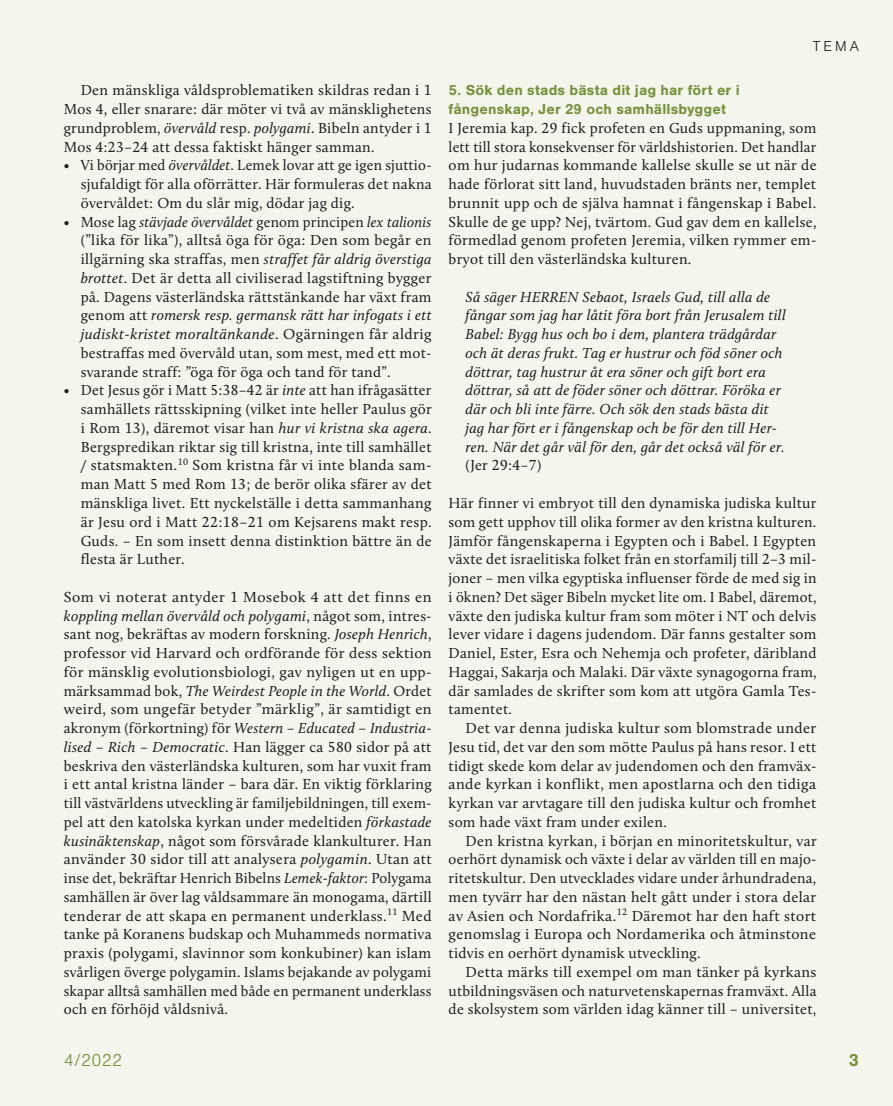
<style>
.page{position:relative;width:893px;height:1106px;background:#f4f5ed}
.page>*{position:absolute;margin:0;border:0;box-sizing:border-box;transform-origin:0 0}
.t1{font:300 18px "Nimbus San";color:#76933b}
.t2{font:700 18px "Nimbus San";color:#76933b}
.t3{font:15px/18.8px "Calluna";letter-spacing:.02em;color:#1b1c20;text-align:justify}
.t4{font:italic 15px/18.8px "Calluna";letter-spacing:.02em;color:#1b1c20}
.t5{font:700 15px/18.8px "Nimbus San";letter-spacing:.01em;color:#76933b}
.t6{font:300 15px "Nimbus San";color:#1b1c20}
.s1{font-style:italic}
</style>
<div class="page">
<p class="t3" style="left:64px;top:81px;width:369px;text-indent:17px">Den mänskliga våldsproblematiken skildras redan i 1<br>Mos 4, eller snarare: där möter vi två av mänsklighetens grundproblem, <span class="s1">övervåld</span> resp. <span class="s1">polygami</span>. Bibeln antyder i 1<br>Mos 4:23–24 att dessa faktiskt hänger samman.</p>
<p class="t3" style="left:81px;top:156px;width:353px;text-indent:-17px">• Vi börjar med <span class="s1">övervåldet</span>. Lemek lovar att ge igen sjuttio&shy;sjufaldigt för alla oförrätter. Här formuleras det nakna övervåldet: Om du slår mig, dödar jag dig.</p>
<p class="t3" style="left:81px;top:212px;width:352px;text-indent:-17px">• Mose lag <span class="s1">stävjade övervåldet</span> genom principen <span class="s1">lex talionis </span>(”lika för lika”), alltså öga för öga: Den som begår en illgärning ska straffas, men <span class="s1">straffet får aldrig överstiga brottet</span>. Det är detta all civiliserad lagstiftning bygger på. Dagens västerländska rättstänkande har växt fram genom att <span class="s1">romersk resp. germansk rätt har infogats i ett judiskt-kristet moraltänkande</span>. Ogärningen får aldrig bestraffas med övervåld utan, som mest, med ett mot&shy;svarande straff: ”öga för öga och tand för tand”.</p>
<p class="t3" style="left:81px;top:381px;width:353px;text-indent:-17px">• Det Jesus gör i Matt 5:38–42 är <span class="s1">inte</span> att han ifrågasätter samhällets rättsskipning (vilket inte heller Paulus gör i Rom 13), däremot visar han <span class="s1">hur vi kristna ska agera</span>.<br>Bergspredikan riktar sig till kristna, inte till samhället / statsmakten.<sup>10</sup> Som kristna får vi inte blanda sam&shy;man Matt 5 med Rom 13; de berör olika sfärer av det mänskliga livet. Ett nyckelställe i detta sammanhang är Jesu ord i Matt 22:18–21 om Kejsarens makt resp.<br>Guds. – En som insett denna distinktion bättre än de flesta är Luther.</p>
<p class="t3" style="left:64px;top:587px;width:370px">Som vi noterat antyder 1 Mosebok 4 att det finns en <span class="s1">koppling mellan övervåld och polygami</span>, något som, intres&shy;sant nog, bekräftas av modern forskning. <span class="s1">Joseph Henrich</span>, professor vid Harvard och ordförande för dess sektion för mänsklig evolutionsbiologi, gav nyligen ut en upp&shy;märksammad bok, <span class="s1">The Weirdest People in the World</span>. Ordet weird, som ungefär betyder ”märklig”, är samtidigt en akronym (förkortning) för <span class="s1">Western – Educated – Industria&shy;lised – Rich – Democratic</span>. Han lägger ca 580 sidor på att beskriva den västerländska kulturen, som har vuxit fram i ett antal kristna länder – bara där. En viktig förklaring till västvärldens utveckling är familjebildningen, till exem&shy;pel att den katolska kyrkan under medeltiden <span class="s1">förkastade kusinäktenskap</span>, något som försvårade klankulturer. Han använder 30 sidor till att analysera <span class="s1">polygamin</span>. Utan att inse det, bekräftar Henrich Bibelns <span class="s1">Lemek-faktor</span>: Polygama samhällen är över lag våldsammare än monogama, därtill tenderar de att skapa en permanent underklass.<sup>11</sup> Med tanke på Koranens budskap och Muhammeds normativa praxis (polygami, slavinnor som konkubiner) kan islam svårligen överge polygamin. Islams bejakande av polygami skapar alltså samhällen med både en permanent underklass och en förhöjd våldsnivå.</p>
<p class="t6" style="left:813px;top:39px;width:48px">TEMA</p>
<p class="t5" style="left:449px;top:81px;width:293px">5. Sök den stads bästa dit jag har fört er i fångenskap, Jer 29 och samhällsbygget</p>
<p class="t3" style="left:449px;top:118px;width:369px">I Jeremia kap. 29 fick profeten en Guds uppmaning, som lett till stora konsekvenser för världshistorien. Det handlar om hur judarnas kommande kallelse skulle se ut när de hade förlorat sitt land, huvudstaden bränts ner, templet brunnit upp och de själva hamnat i fångenskap i Babel.<br>Skulle de ge upp? Nej, tvärtom. Gud gav dem en kallelse, förmedlad genom profeten Jeremia, vilken rymmer em&shy;bryot till den västerländska kulturen.</p>
<p class="t4" style="left:466px;top:287px;width:322px">Så säger HERREN Sebaot, Israels Gud, till alla de fångar som jag har låtit föra bort från Jerusalem till Babel: Bygg hus och bo i dem, plantera trädgårdar och ät deras frukt. Tag er hustrur och föd söner och döttrar, tag hustrur åt era söner och gift bort era döttrar, så att de föder söner och döttrar. Föröka er där och bli inte färre. Och sök den stads bästa dit jag har fört er i fångenskap och be för den till Her&shy;ren. När det går väl för den, går det också väl för er.</p>
<p class="t3" style="left:466px;top:456px;width:77px">(Jer 29:4–7)</p>
<p class="t3" style="left:449px;top:493px;width:370px">Här finner vi embryot till den dynamiska judiska kultur som gett upphov till olika former av den kristna kulturen.<br>Jämför fångenskaperna i Egypten och i Babel. I Egypten växte det israelitiska folket från en storfamilj till 2–3 mil&shy;joner – men vilka egyptiska influenser förde de med sig in i öknen? Det säger Bibeln mycket lite om. I Babel, däremot, växte den judiska kultur fram som möter i NT och delvis lever vidare i dagens judendom. Där fanns gestalter som Daniel, Ester, Esra och Nehemja och profeter, däribland Haggai, Sakarja och Malaki. Där växte synagogorna fram, där samlades de skrifter som kom att utgöra Gamla Tes&shy;tamentet.</p>
<p class="t3" style="left:449px;top:718px;width:369px;text-indent:17px">Det var denna judiska kultur som blomstrade under Jesu tid, det var den som mötte Paulus på hans resor. I ett tidigt skede kom delar av judendomen och den framväx&shy;ande kyrkan i konflikt, men apostlarna och den tidiga kyrkan var arvtagare till den judiska kultur och fromhet som hade växt fram under exilen.</p>
<p class="t3" style="left:449px;top:831px;width:370px;text-indent:17px">Den kristna kyrkan, i början en minoritetskultur, var oerhört dynamisk och växte i delar av världen till en majo&shy;ritetskultur. Den utvecklades vidare under århundradena, men tyvärr har den nästan helt gått under i stora delar av Asien och Nordafrika.<sup>12</sup> Däremot har den haft stort genomslag i Europa och Nordamerika och åtminstone tidvis en oerhört dynamisk utveckling.</p>
<p class="t3" style="left:449px;top:962px;width:369px;text-indent:17px">Detta märks till exempel om man tänker på kyrkans utbildningsväsen och naturvetenskapernas framväxt. Alla de skolsystem som världen idag känner till – universitet,</p>
<p class="t1" style="left:64px;top:1050px;width:60px">4/2022</p>
<p class="t2" style="left:849px;top:1050px;width:12px">3</p>
</div>
